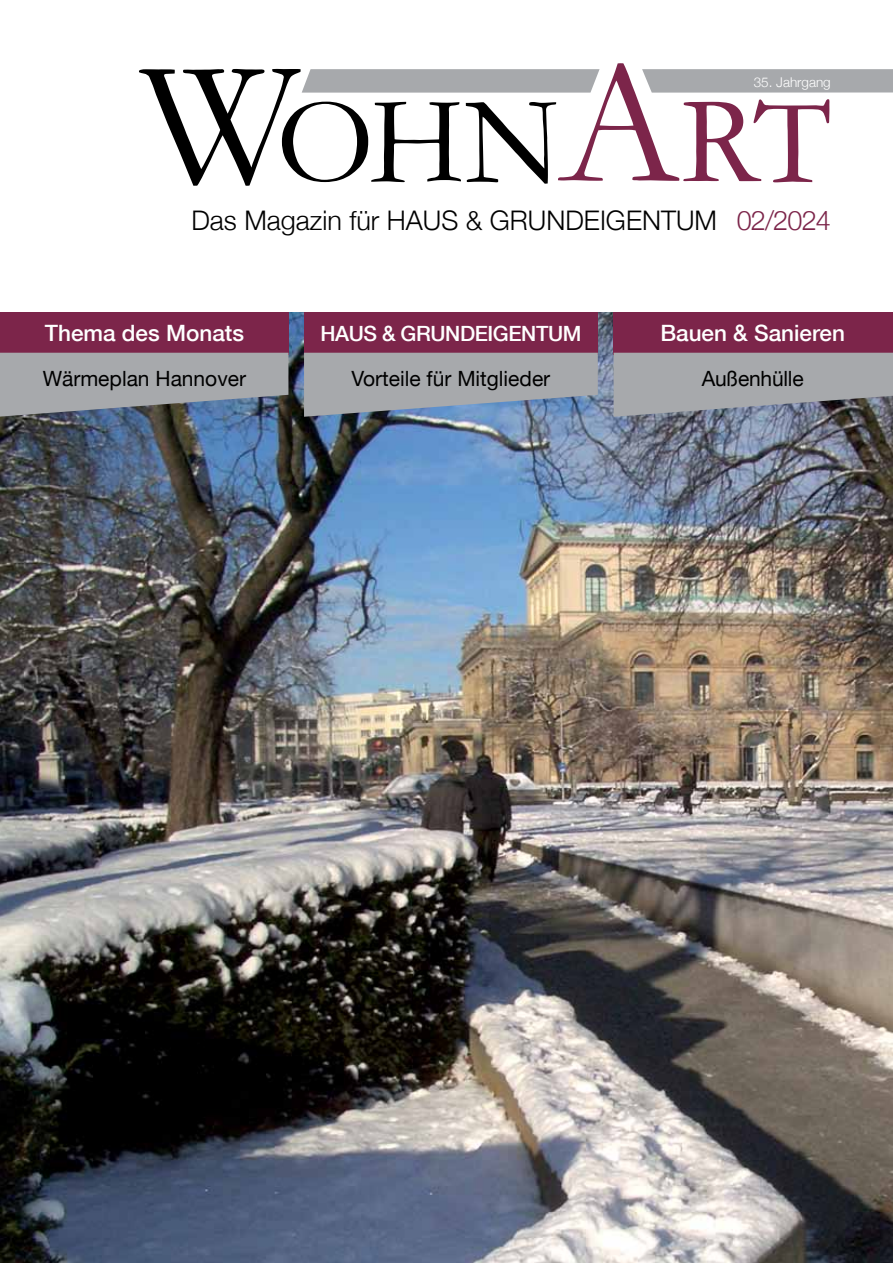
<style>
.page{position:relative;width:893px;height:1263px;background:#fff}
.page>*{position:absolute;margin:0;border:0;box-sizing:border-box;transform-origin:0 0}
.t1{font:179.4px "Garamond";color:#000}
.t2{font:125.55px "Garamond";color:#000}
.t3{font:300 27px "Helvetica Neue";color:#000}
.t4{font:300 27px "Helvetica Neue";letter-spacing:-.03em;color:#7c254a}
.t5{font:500 22.5px "Helvetica Neue";color:#fff}
.t6{font:21px "Helvetica Neue";color:#000}
.t7{font:500 21px "Helvetica Neue";letter-spacing:-.02em;color:#fff}
.t8{font:300 13.5px "Helvetica Neue";color:#fff}
.s1{font-size:179.4px;color:#7c254a}
.s2{color:#7c254a}
</style>
<div class="page">
<img style="left:0;top:313px;width:893px;height:950px">
<div style="left:614px;top:312px;width:279px;height:42px;background:#7c254a"></div>
<div style="left:304px;top:312px;width:294px;height:42px;background:#7c254a"></div>
<svg style="left:614px;top:353px;width:279px;height:64px;background:#9b9ea2"></svg>
<svg style="left:304px;top:353px;width:294px;height:64px;background:#9ba3ad"></svg>
<div style="left:0;top:312px;width:288px;height:42px;background:#7c254a"></div>
<svg style="left:0;top:353px;width:288px;height:64px;background:#969ba2"></svg>
<svg style="left:302px;top:69px;width:298px;height:24px;background:#abadb0"></svg>
<svg style="left:642px;top:69px;width:251px;height:24px;background:#aaacaf"></svg>
<h2 class="t2" style="left:276px;top:66px;width:556px">OHN<span class="s1">A</span><span class="s2">RT</span></h2>
<h1 class="t1" style="left:141px;top:17px;width:160px">W</h1>
<p class="t3" style="left:191px;top:199px;width:527px">Das Magazin für HAUS &amp; GRUNDEIGENTUM</p>
<p class="t8" style="left:754px;top:71px;width:79px">35. Jahrgang</p>
<p class="t4" style="left:737px;top:199px;width:96px">02/2024</p>
<p class="t5" style="left:45px;top:315px;width:201px">Thema des Monats</p>
<p class="t6" style="left:43px;top:361px;width:205px">Wärmeplan Hannover</p>
<p class="t7" style="left:320px;top:317px;width:263px">HAUS &amp; GRUNDEIGENTUM</p>
<p class="t6" style="left:352px;top:361px;width:200px">Vorteile für Mitglieder</p>
<p class="t5" style="left:660px;top:315px;width:186px">Bauen &amp; Sanieren</p>
<p class="t6" style="left:702px;top:360px;width:103px">Außenhülle</p>
</div>
